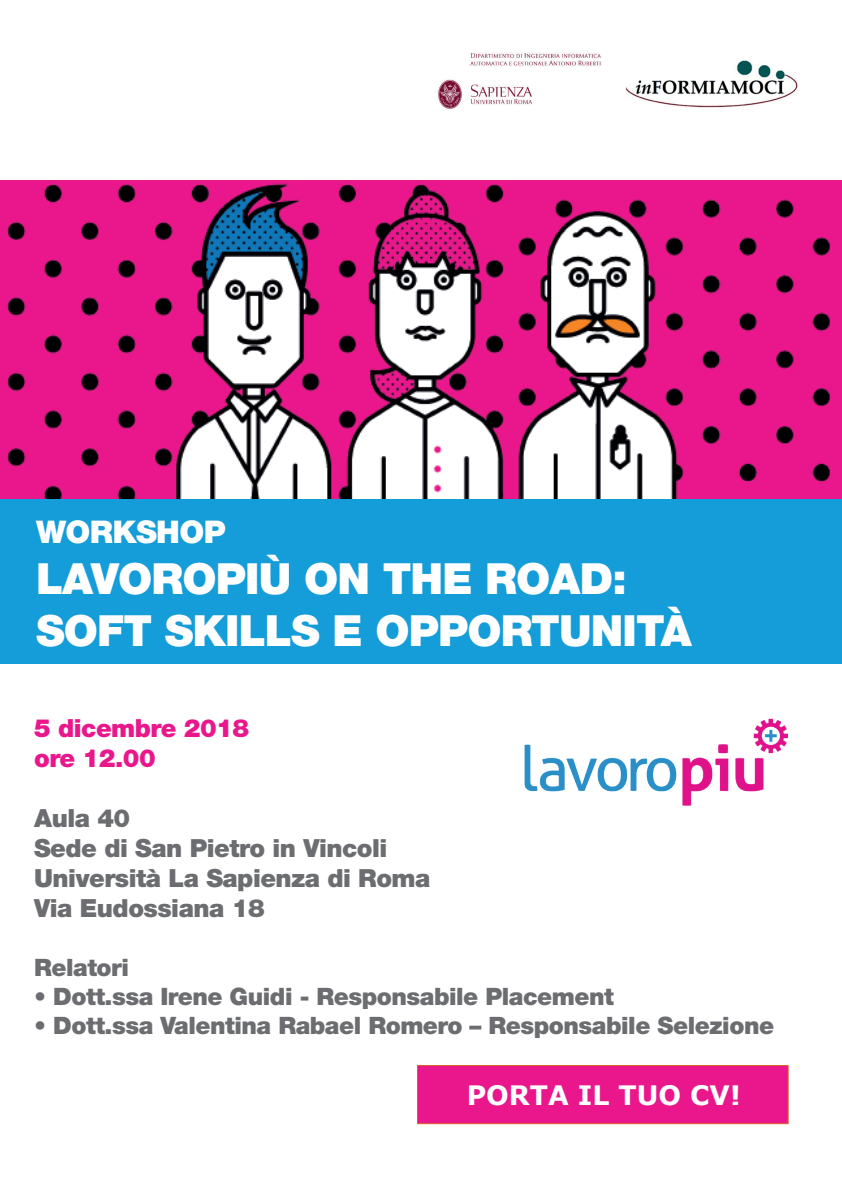
<style>
.page{position:relative;width:842px;height:1191px;background:#fff}
.page>*{position:absolute;margin:0;border:0;box-sizing:border-box;transform-origin:0 0}
.t1{font:900 43px/51.6px "Helvetica Neue LT Std";letter-spacing:-.02em;color:#fff}
.t2{font:900 31.3px "Helvetica Neue LT Std";letter-spacing:-.02em;color:#fff}
.t3{font:700 26.7px "Verdana";color:#fff}
.t4{font:900 25px/30px "Helvetica Neue LT Std";letter-spacing:-.02em;color:#6c6d70}
.t5{font:900 25px/30px "Helvetica Neue LT Std";letter-spacing:-.02em;color:#e9178b}
.t6{font:900 24px "Helvetica Neue LT Std";letter-spacing:-.02em;color:#6c6d70}
</style>
<div class="page">
<img style="left:626px;top:60px;width:172px;height:48px">
<img style="left:438px;top:53px;width:163px;height:56px">
<img style="left:0;top:180px;width:842px;height:319px">
<div style="left:417px;top:1065px;width:372px;height:59px;background:#e9178b;border:1px solid #db5f26"></div>
<div style="left:0;top:499px;width:842px;height:165px;background:#149dd9"></div>
<img style="left:524px;top:719px;width:264px;height:87px">
<h2 class="t2" style="left:36px;top:513px;width:191px">WORKSHOP</h2>
<h1 class="t1" style="left:36px;top:553px;width:657px">LAVOROPIÙ ON THE ROAD:<br>SOFT SKILLS E OPPORTUNITÀ</h1>
<p class="t5" style="left:34px;top:713px;width:216px">5 dicembre 2018 ore 12.00</p>
<p class="t4" style="left:34px;top:803px;width:398px">Aula 40<br>Sede di San Pietro in Vincoli<br>Università La Sapienza di Roma<br>Via Eudossiana 18</p>
<p class="t6" style="left:34px;top:953px;width:96px">Relatori</p>
<p class="t6" style="left:34px;top:982px;width:581px">• Dott.ssa Irene Guidi - Responsabile Placement</p>
<p class="t6" style="left:34px;top:1011px;width:741px">• Dott.ssa Valentina Rabael Romero – Responsabile Selezione</p>
<p class="t3" style="left:467px;top:1076px;width:276px">PORTA IL TUO CV!</p>
</div>
